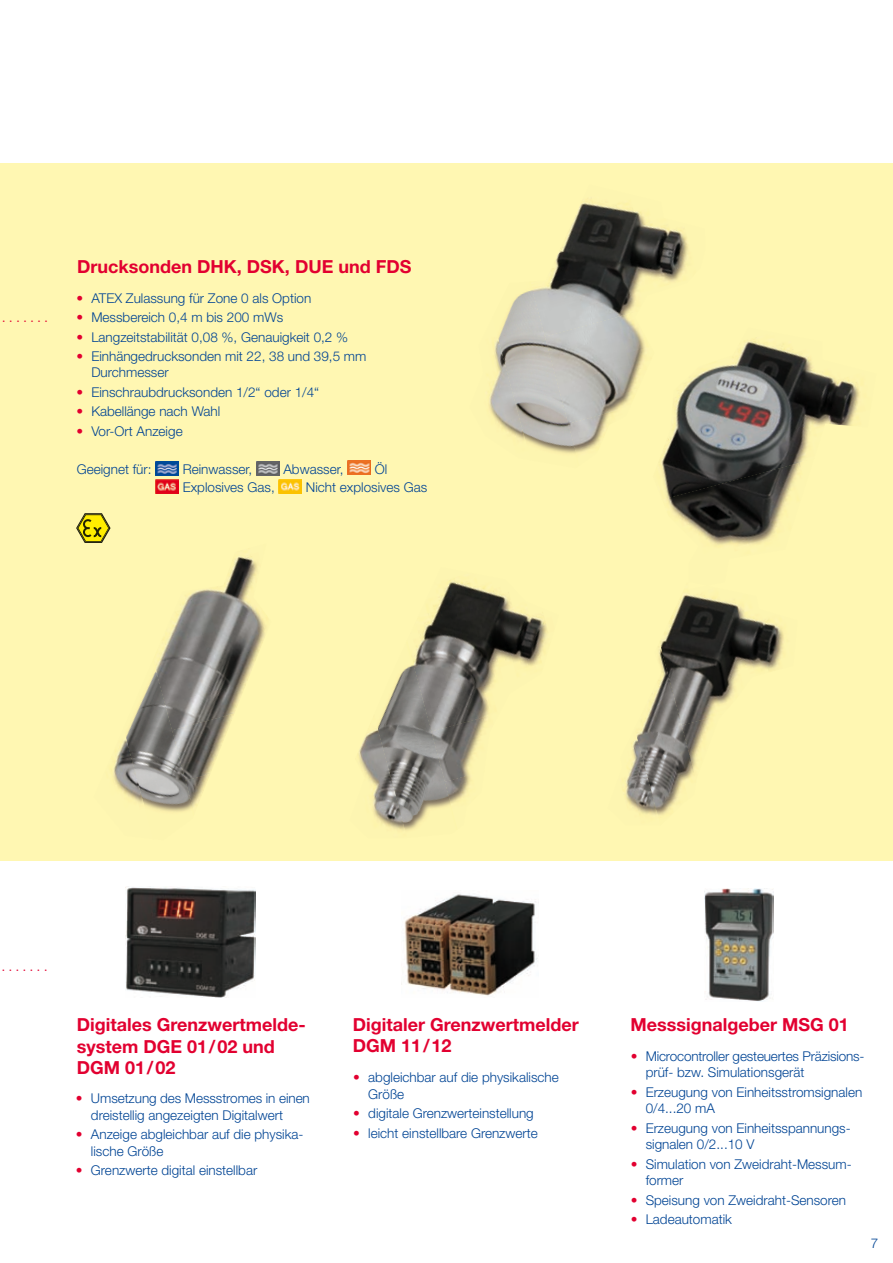
<style>
.page{position:relative;width:893px;height:1263px;background:#fff}
.page>*{position:absolute;margin:0;border:0;box-sizing:border-box;transform-origin:0 0}
.t1{font:700 18px/21.6px "Helvetica Neue";color:#e20030}
.t2{font:300 13.5px/19.5px "Helvetica Neue";color:#004494}
.t3{font:300 13.5px/19.5px "Helvetica Neue";color:#e20030}
.t4{font:12.15px "Helvetica Neue";color:#e20030}
</style>
<div class="page">
<div style="left:0;top:164px;width:893px;height:697px;background:#fff7b2"></div>
<img style="left:704px;top:888px;width:69px;height:113px">
<img style="left:401px;top:894px;width:136px;height:102px">
<img style="left:126px;top:887px;width:130px;height:110px">
<img style="left:174px;top:556px;width:93px;height:150px">
<img style="left:146px;top:629px;width:53px;height:183px">
<img style="left:111px;top:692px;width:43px;height:120px">
<img style="left:172px;top:706px;width:65px;height:75px">
<img style="left:185px;top:768px;width:52px;height:44px">
<img style="left:562px;top:201px;width:126px;height:100px">
<img style="left:512px;top:249px;width:68px;height:205px">
<img style="left:489px;top:304px;width:47px;height:150px">
<img style="left:545px;top:301px;width:100px;height:123px">
<img style="left:568px;top:400px;width:77px;height:54px">
<img style="left:661px;top:339px;width:199px;height:124px">
<img style="left:662px;top:463px;width:138px;height:84px">
<img style="left:800px;top:450px;width:59px;height:17px">
<img style="left:664px;top:594px;width:120px;height:119px">
<img style="left:657px;top:637px;width:48px;height:178px">
<img style="left:623px;top:693px;width:38px;height:122px">
<img style="left:681px;top:713px;width:32px;height:100px">
<svg style="left:76px;top:513px;width:35px;height:30px"></svg>
<img style="left:155px;top:462px;width:24px;height:14px">
<img style="left:256px;top:462px;width:24px;height:14px">
<img style="left:347px;top:461px;width:24px;height:14px">
<img style="left:155px;top:480px;width:24px;height:13px">
<img style="left:278px;top:480px;width:24px;height:13px">
<img style="left:425px;top:580px;width:123px;height:125px">
<img style="left:392px;top:630px;width:67px;height:200px">
<img style="left:358px;top:694px;width:51px;height:137px">
<img style="left:431px;top:705px;width:58px;height:77px">
<img style="left:445px;top:768px;width:44px;height:62px">
<p class="t4" style="left:2px;top:313px;width:47px">· · · · · · ·</p>
<h1 class="t1" style="left:77px;top:255px;width:336px">Drucksonden DHK, DSK, DUE und FDS</h1>
<p class="t2" style="left:91px;top:288px;width:277px">ATEX Zulassung für Zone 0 als Option Messbereich 0,4 m bis 200 mWs Langzeitstabilität 0,08 %, Genauigkeit 0,2 % Einhängedrucksonden mit 22, 38 und 39,5 mm</p>
<p class="t2" style="left:91px;top:363px;width:229px">Durchmesser<br>Einschraubdrucksonden 1/2“ oder 1/4“<br>Kabellänge nach Wahl<br>Vor-Ort Anzeige</p>
<p class="t3" style="left:76px;top:288px;width:8px;text-align:justify">• • • •</p>
<p class="t3" style="left:76px;top:382px;width:8px;text-align:justify">• • •</p>
<p class="t2" style="left:77px;top:459px;width:76px">Geeignet für:</p>
<p class="t2" style="left:183px;top:459px;width:71px">Reinwasser,</p>
<p class="t2" style="left:283px;top:459px;width:62px">Abwasser,</p>
<p class="t2" style="left:375px;top:459px;width:14px">Öl</p>
<p class="t2" style="left:183px;top:477px;width:94px">Explosives Gas,</p>
<p class="t2" style="left:306px;top:477px;width:123px">Nicht explosives Gas</p>
<p class="t4" style="left:2px;top:962px;width:47px">· · · · · · ·</p>
<h1 class="t1" style="left:77px;top:1013px;width:230px">Digitales Grenzwertmelde&shy;system DGE 01/02 und<br>DGM 01/02</h1>
<p class="t2" style="left:91px;top:1090px;width:220px;line-height:16.5px">Umsetzung des Messstromes in einen dreistellig angezeigten Digitalwert</p>
<p class="t2" style="left:91px;top:1126px;width:214px;line-height:16.5px">Anzeige abgleichbar auf die physika&shy;lische Größe</p>
<p class="t2" style="left:91px;top:1160px;width:168px">Grenzwerte digital einstellbar</p>
<p class="t3" style="left:76px;top:1088px;width:8px">•</p>
<p class="t3" style="left:76px;top:1124px;width:8px">•</p>
<p class="t3" style="left:76px;top:1160px;width:8px">•</p>
<h1 class="t1" style="left:353px;top:1013px;width:227px">Digitaler Grenzwertmelder<br>DGM 11/12</h1>
<p class="t2" style="left:368px;top:1069px;width:192px;line-height:16.5px">abgleichbar auf die physikalische<br>Größe</p>
<p class="t2" style="left:368px;top:1103px;width:171px">digitale Grenzwerteinstellung leicht einstellbare Grenzwerte</p>
<p class="t3" style="left:353px;top:1067px;width:8px">•</p>
<p class="t3" style="left:353px;top:1103px;width:8px">• •</p>
<h1 class="t1" style="left:630px;top:1013px;width:220px">Messsignalgeber MSG 01</h1>
<p class="t2" style="left:646px;top:1047px;width:220px;line-height:16.5px">Microcontroller gesteuertes Präzisions&shy;prüf- bzw. Simulationsgerät</p>
<p class="t2" style="left:646px;top:1083px;width:218px;line-height:16.5px">Erzeugung von Einheitsstromsignalen<br>0/4...20 mA</p>
<p class="t2" style="left:646px;top:1119px;width:207px;line-height:16.5px">Erzeugung von Einheitsspannungs&shy;signalen 0/2...10 V</p>
<p class="t2" style="left:646px;top:1155px;width:207px;line-height:16.5px">Simulation von Zweidraht-Messum&shy;former</p>
<p class="t2" style="left:646px;top:1190px;width:202px">Speisung von Zweidraht-Sensoren<br>Ladeautomatik</p>
<p class="t3" style="left:631px;top:1046px;width:8px">•</p>
<p class="t3" style="left:631px;top:1082px;width:8px">•</p>
<p class="t3" style="left:631px;top:1118px;width:8px">•</p>
<p class="t3" style="left:631px;top:1154px;width:8px">•</p>
<p class="t3" style="left:631px;top:1190px;width:8px">• •</p>
<p class="t2" style="left:871px;top:1233px;width:9px">7</p>
</div>
